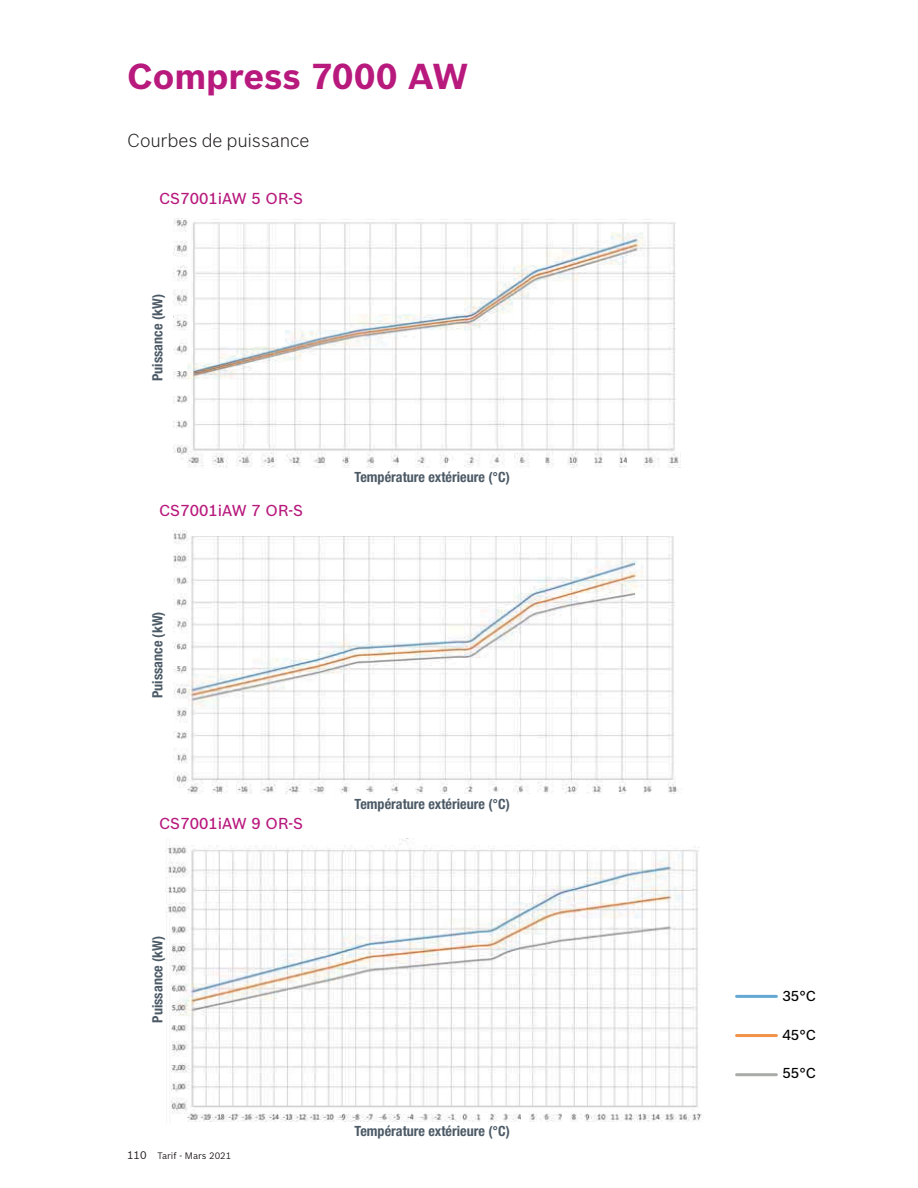
<style>
.page{position:relative;width:918px;height:1188px;background:#fff}
.page>*{position:absolute;margin:0;border:0;box-sizing:border-box;transform-origin:0 0}
.t1{font:700 35.25px "Bosch Sans";color:#b8197d}
.t2{font:300 18.3px "Bosch Sans";letter-spacing:-.005em;color:#231f20}
.t3{font:500 15.45px "Bosch Sans";color:#b8197d}
.t4{font:700 condensed 14.1px "Helvetica Neue LT Pro";color:#4c5a66}
.t5{font:500 14.1px "Bosch Sans";color:#000}
.t6{font:9.15px "Bosch Sans";color:#231f20}
.s1{font-size:10.8px}
</style>
<div class="page">
<img style="left:165px;top:839px;width:537px;height:283px">
<img style="left:173px;top:219px;width:508px;height:249px">
<img style="left:173px;top:530px;width:505px;height:264px">
<hr style="left:737px;top:995px;width:39px;height:3px;background:#63a9d4">
<hr style="left:737px;top:1034px;width:39px;height:3px;background:#f39349">
<hr style="left:737px;top:1073px;width:39px;height:3px;background:#a8aca9">
<h1 class="t1" style="left:127px;top:62px;width:343px">Compress 7000 AW</h1>
<p class="t2" style="left:127px;top:133px;width:184px">Courbes de puissance</p>
<p class="t3" style="left:159px;top:193px;width:146px">CS7001iAW 5 OR-S</p>
<p class="t4" style="left:149px;top:381px;width:88px;rotate:-90deg">Puissance (kW)</p>
<p class="t3" style="left:159px;top:505px;width:146px">CS7001iAW 7 OR-S</p>
<p class="t4" style="left:149px;top:698px;width:88px;rotate:-90deg">Puissance (kW)</p>
<p class="t3" style="left:159px;top:818px;width:146px">CS7001iAW 9 OR-S</p>
<p class="t4" style="left:149px;top:1023px;width:88px;rotate:-90deg">Puissance (kW)</p>
<p class="t6" style="left:127px;top:1152px;width:106px"><span class="s1">110</span> Tarif - Mars 2021</p>
<p class="t4" style="left:355px;top:469px;width:157px">Température extérieure (°C)</p>
<p class="t4" style="left:355px;top:796px;width:157px">Température extérieure (°C)</p>
<p class="t4" style="left:355px;top:1123px;width:157px">Température extérieure (°C)</p>
<p class="t5" style="left:782px;top:991px;width:35px">35°C</p>
<p class="t5" style="left:782px;top:1030px;width:35px">45°C</p>
<p class="t5" style="left:782px;top:1068px;width:35px">55°C</p>
</div>
